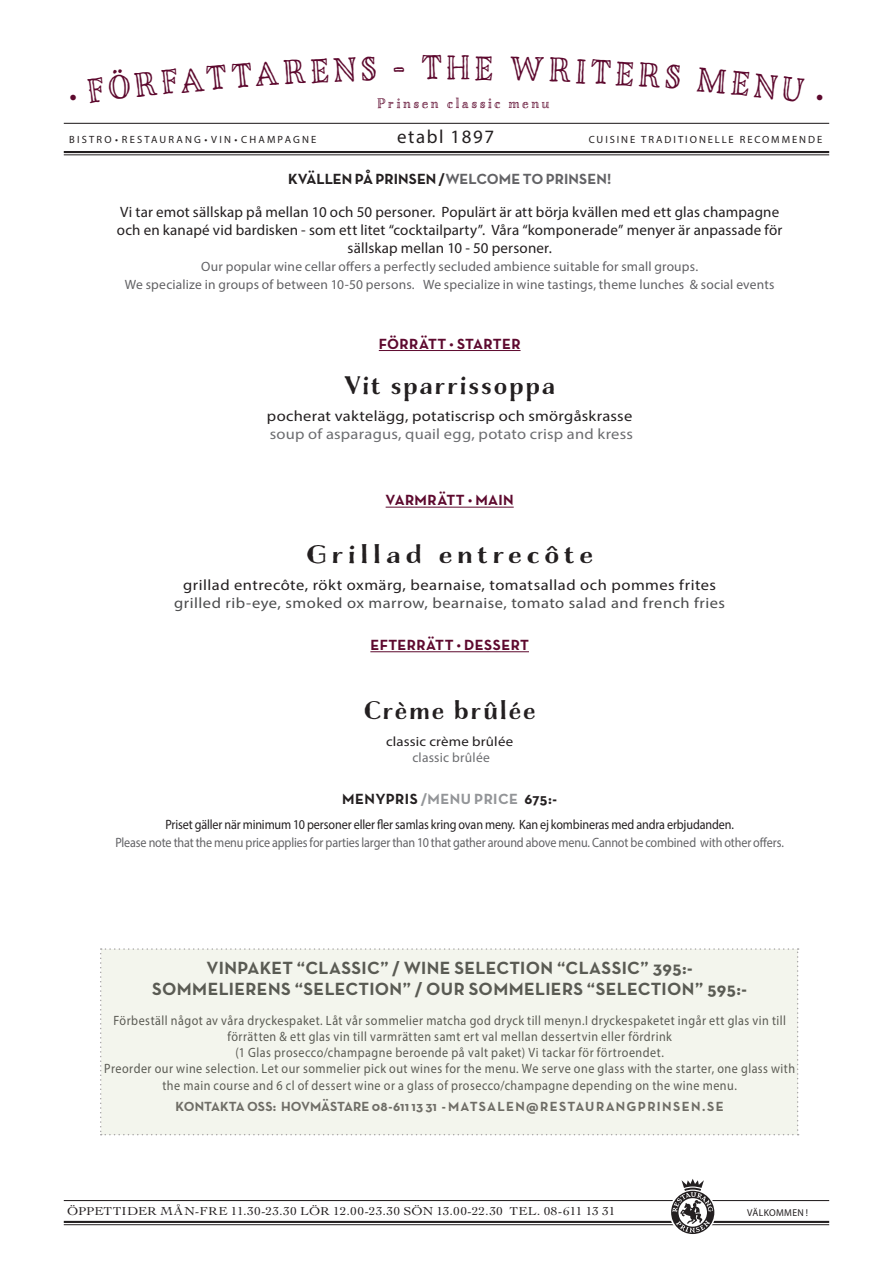
<style>
.page{position:relative;width:893px;height:1263px;background:#fff}
.page>*{position:absolute;margin:0;border:0;box-sizing:border-box;transform-origin:0 0}
.t1{font:36px "Charcuterie Engraved";color:#5d092e}
.t2{font:27px "Charcuterie Contrast";letter-spacing:.09em;color:#231f20}
.t3{font:27px "Charcuterie Contrast";letter-spacing:.185em;color:#231f20;scale:1.1 1}
.t4{font:18.9px "Myriad Pro";letter-spacing:.085em;color:#231f20}
.t5{font:700 18px/21.6px "Neutra Text";letter-spacing:.02em;color:#000;text-align:center}
.t6{font:15px/18px "Myriad Pro";letter-spacing:.01em;color:#231f20;text-align:center}
.MAT_svensk_text{font:15px/18px "Myriad Pro";letter-spacing:.03em;color:#4b4c4d;text-align:center;scale:1.1 1}
.t7{font:15px/18px "Myriad Pro";letter-spacing:.01em;color:#231f20;scale:1.1 1}
.t8{font:700 15px "Neutra Text";letter-spacing:.025em;color:#5d092e}
.t9{font:700 15px "Neutra Text";letter-spacing:.005em;color:#231f20}
.t10{font:700 15px "Neutra Text";letter-spacing:.025em;color:#231f20}
.t11{font:14.7px "Charcuterie Engraved";letter-spacing:.19em;color:#5d092e}
.t12{font:13.5px/16.2px "Myriad Pro";letter-spacing:.04em;color:#000;text-align:center;scale:.9 1}
.t13{font:13.5px/18px "Myriad Pro";letter-spacing:-.01em;color:#636366;text-align:center;scale:.9 1}
.t14{font:13.5px/18px "Myriad Pro";letter-spacing:.015em;color:#616164;text-align:center}
.t15{font:700 13.5px "Neutra Text";letter-spacing:.015em;color:#231f20}
.t16{font:13.5px "Myriad Pro";letter-spacing:.01em;color:#231f20;scale:1.1 1}
.t17{font:13.5px "Myriad Pro";letter-spacing:.02em;color:#6c6d70}
.t18{font:12px "Cochin";letter-spacing:.015em;color:#231f20;scale:1.11 1}
.t19{font:10.5px "Myriad Pro";letter-spacing:.21em;color:#231f20}
.t20{font:10.5px "Myriad Pro";letter-spacing:.19em;color:#231f20}
.t21{font:10.05px "Myriad Pro";letter-spacing:.035em;color:#231f20}
.s1{color:#636366}
.s2{color:#6c6d70}
.s3{color:#231f20}
.s4{color:#939598}
</style>
<div class="page">
<hr style="left:379px;top:350px;width:142px;height:1px;background:#5d092e">
<hr style="left:386px;top:507px;width:128px;height:1px;background:#5d092e">
<hr style="left:370px;top:651px;width:159px;height:1px;background:#5d092e">
<hr style="left:64px;top:151px;width:765px;height:2px;background:#231f20">
<hr style="left:64px;top:154px;width:765px;height:1px;background:#231f20">
<hr style="left:64px;top:123px;width:765px;height:1px;background:#231f20">
<hr style="left:64px;top:1221px;width:765px;height:2px;background:#231f20">
<hr style="left:64px;top:1224px;width:765px;height:1px;background:#231f20">
<hr style="left:64px;top:1200px;width:765px;height:1px;background:#231f20">
<svg style="left:671px;top:1179px;width:43px;height:55px"></svg>
<div style="left:100px;top:948px;width:699px;height:187px;background:#f3f5ed"></div>
<p class="t1" style="left:422px;top:46px;width:50px">TH</p>
<p class="t11" style="left:377px;top:94px;width:174px">Prinsen classic menu</p>
<p class="t4" style="left:397px;top:125px;width:98px">etabl 1897</p>
<p class="t19" style="left:69px;top:133px;width:249px">BISTRO • RESTAURANG • VIN • CHAMPAGNE</p>
<p class="t20" style="left:589px;top:133px;width:235px">CUISINE TRADITIONELLE RECOMMENDE</p>
<p class="t9" style="left:288px;top:169px;width:325px">KVÄLLEN PÅ PRINSEN /<span class="s1">WELCOME TO PRINSEN!</span></p>
<p class="t6" style="left:117px;top:202px;width:667px">Vi tar emot sällskap på mellan 10 och 50 personer. Populärt är att börja kvällen med ett glas champagne och en kanapé vid bardisken - som ett litet “cocktailparty”. Våra “komponerade” menyer är anpassade för sällskap mellan 10 - 50 personer.</p>
<p class="t14" style="left:125px;top:257px;width:651px">Our popular wine cellar offers a perfectly secluded ambience suitable for small groups.<br>We specialize in groups of between 10-50 persons. We specialize in wine tastings, theme lunches &amp; social events</p>
<p class="t8" style="left:379px;top:334px;width:143px">FÖRRÄTT • STARTER</p>
<p class="t2" style="left:345px;top:369px;width:212px">Vit sparrissoppa</p>
<p class="t7" style="left:267px;top:406px;width:334px">pocherat vaktelägg, potatiscrisp och smörgåskrasse <span class="s2">soup of asparagus, quail egg, potato crisp and kress</span></p>
<p class="t8" style="left:386px;top:491px;width:130px">VARMRÄTT • MAIN</p>
<p class="t3" style="left:306px;top:538px;width:262px">Grillad entrecôte</p>
<p class="MAT_svensk_text" style="left:174px;top:575px;width:502px"><span class="s3">grillad entrecôte, rökt oxmärg, bearnaise, tomatsallad och pommes frites </span>grilled rib-eye, smoked ox marrow, bearnaise, tomato salad and french fries</p>
<p class="t8" style="left:370px;top:635px;width:160px">EFTERRÄTT • DESSERT</p>
<p class="t2" style="left:364px;top:694px;width:173px">Crème brûlée</p>
<p class="t16" style="left:386px;top:733px;width:117px">classic crème brûlée</p>
<p class="t17" style="left:412px;top:749px;width:79px">classic brûlée</p>
<p class="t10" style="left:342px;top:789px;width:216px">MENYPRIS <span class="s4">/MENU PRICE</span> 675:-</p>
<p class="t13" style="left:115px;top:816px;width:744px"><span class="s3">Priset gäller när minimum 10 personer eller fler samlas kring ovan meny. Kan ej kombineras med andra erbjudanden.<br></span>Please note that the menu price applies for parties larger than 10 that gather around above menu. Cannot be combined with other offers.</p>
<p class="t5" style="left:152px;top:956px;width:596px">VINPAKET “CLASSIC” / WINE SELECTION “CLASSIC” 395:-<br>SOMMELIERENS “SELECTION” / OUR SOMMELIERS “SELECTION” 595:-</p>
<p class="t12" style="left:113px;top:1012px;width:749px">Förbeställ något av våra dryckespaket. Låt vår sommelier matcha god dryck till menyn.I dryckespaketet ingår ett glas vin till förrätten &amp; ett glas vin till varmrätten samt ert val mellan dessertvin eller fördrink</p>
<p class="t12" style="left:104px;top:1044px;width:769px">(1 Glas prosecco/champagne beroende på valt paket) Vi tackar för förtroendet.<br>Preorder our wine selection. Let our sommelier pick out wines for the menu. We serve one glass with the starter, one glass with the main course and 6 cl of dessert wine or a glass of prosecco/champagne depending on the wine menu.</p>
<p class="t15" style="left:176px;top:1097px;width:549px">KONTAKTA OSS: HOVMÄSTARE 08-611 13 31 - MATSALEN@RESTAURANGPRINSEN.SE</p>
<p class="t18" style="left:67px;top:1203px;width:495px">ÖPPETTIDER MÅN-FRE 11.30-23.30 LÖR 12.00-23.30 SÖN 13.00-22.30 TEL. 08-611 13 31</p>
<p class="t21" style="left:747px;top:1206px;width:62px">VÄLKOMMEN !</p>
</div>
